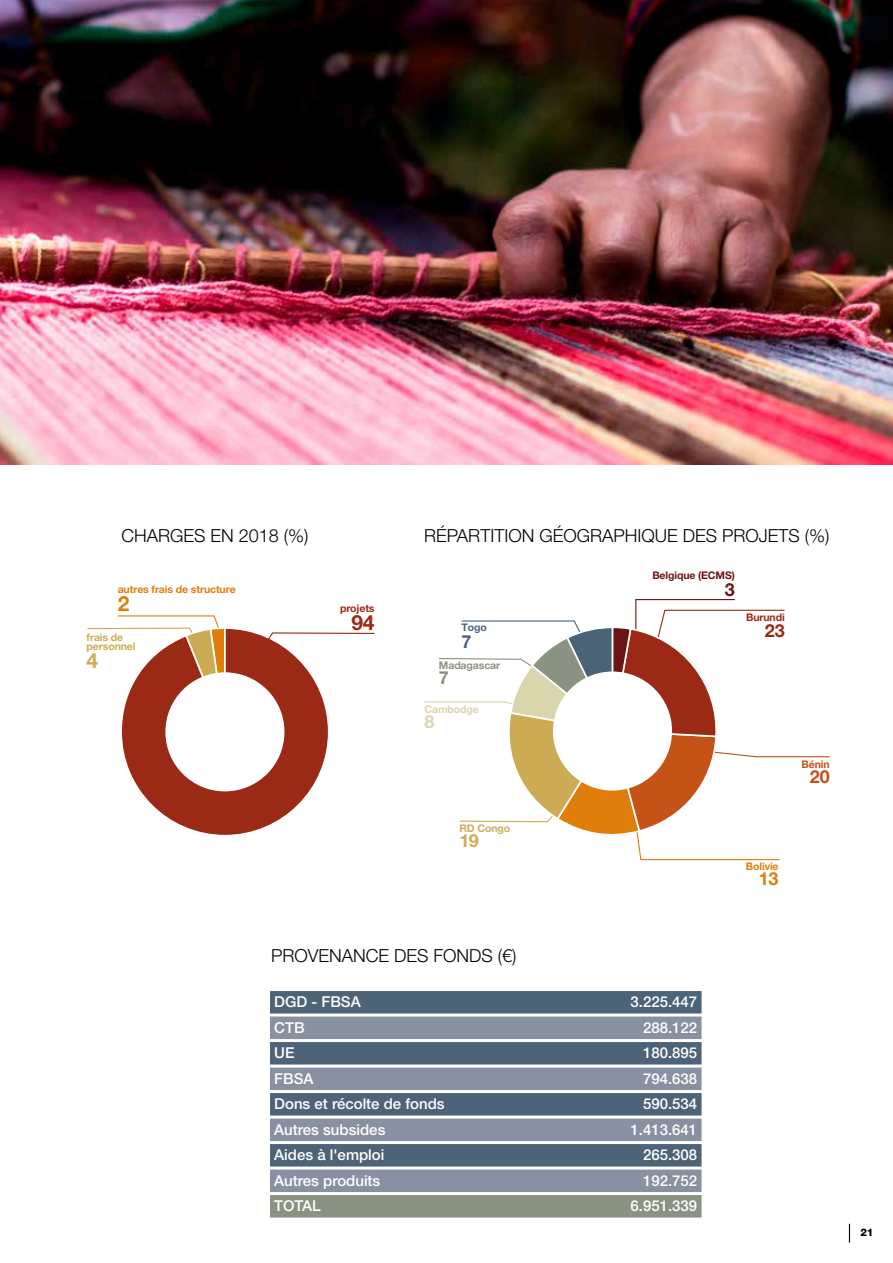
<style>
.page{position:relative;width:893px;height:1263px;background:#fff}
.page>*{position:absolute;margin:0;border:0;box-sizing:border-box;transform-origin:0 0}
.t1{font:700 21px "Helvetica Neue LT Pro";color:#9b2914}
.t2{font:700 21px "Helvetica Neue LT Pro";color:#e07e0c}
.t3{font:700 21px "Helvetica Neue LT Pro";color:#cdac54}
.t4{font:300 18px "Helvetica Neue LT Pro";color:#000}
.t5{font:700 18px "Helvetica Neue LT Pro";color:#e07e0b}
.t6{font:700 18px "Helvetica Neue LT Pro";color:#c45217}
.t7{font:700 18px "Helvetica Neue LT Pro";color:#9b2914}
.t8{font:700 18px "Helvetica Neue LT Pro";color:#cdac54}
.t9{font:700 18px "Helvetica Neue LT Pro";color:#4c6378}
.t10{font:700 18px "Helvetica Neue LT Pro";color:#8b9281}
.t11{font:700 18px "Helvetica Neue LT Pro";color:#dbd5ae}
.t12{font:700 18px "Helvetica Neue LT Pro";color:#6c1416}
.t13{font:500 15px "Helvetica Neue LT Pro";color:#fff}
.t14{font:700 10.5px/9.4px "Helvetica Neue LT Pro";letter-spacing:-.01em;color:#cdac54}
.t15{font:700 10.5px "Helvetica Neue LT Pro";letter-spacing:-.01em;color:#e07e0c}
.t16{font:700 10.5px "Helvetica Neue LT Pro";letter-spacing:-.01em;color:#9b2914}
.t17{font:700 10.5px "Helvetica Neue LT Pro";letter-spacing:-.01em;color:#6c1416}
.t18{font:700 10.5px "Helvetica Neue LT Pro";letter-spacing:-.01em;color:#8b9281}
.t19{font:700 10.5px "Helvetica Neue LT Pro";letter-spacing:-.01em;color:#dbd5ae}
.t20{font:700 10.5px "Helvetica Neue LT Pro";letter-spacing:-.01em;color:#e07e0b}
.t21{font:700 10.5px "Helvetica Neue LT Pro";letter-spacing:-.01em;color:#c45217}
.t22{font:700 10.5px "Helvetica Neue LT Pro";color:#4c6378}
.t23{font:800 10.5px "Helvetica Neue LT Pro";color:#000}
</style>
<div class="page">
<svg style="left:849px;top:1224px;width:1px;height:18px"></svg>
<img style="left:0;top:0;width:893px;height:464px">
<div style="left:270px;top:991px;width:432px;height:22px;background:#4d6377"></div>
<div style="left:270px;top:1016px;width:432px;height:23px;background:#8891a1"></div>
<div style="left:270px;top:1042px;width:432px;height:22px;background:#4d6377"></div>
<div style="left:270px;top:1067px;width:432px;height:23px;background:#8891a1"></div>
<div style="left:270px;top:1093px;width:432px;height:22px;background:#4d6377"></div>
<div style="left:270px;top:1118px;width:432px;height:23px;background:#8891a1"></div>
<div style="left:270px;top:1144px;width:432px;height:22px;background:#4d6377"></div>
<div style="left:270px;top:1169px;width:432px;height:23px;background:#8891a1"></div>
<div style="left:270px;top:1195px;width:432px;height:22px;background:#8a9281"></div>
<svg style="left:424px;top:599px;width:406px;height:262px"></svg>
<div style="left:553px;top:671px;width:119px;height:119px;background:#fff;border-radius:50%"></div>
<svg style="left:87px;top:615px;width:288px;height:220px"></svg>
<p class="t4" style="left:121px;top:524px;width:189px">CHARGES EN 2018 (%)</p>
<p class="t4" style="left:424px;top:524px;width:407px">RÉPARTITION GÉOGRAPHIQUE DES PROJETS (%)</p>
<p class="t17" style="left:652px;top:569px;width:84px">Belgique (ECMS)</p>
<p class="t15" style="left:118px;top:583px;width:120px">autres frais de structure</p>
<p class="t12" style="left:725px;top:578px;width:12px">3</p>
<h1 class="t2" style="left:118px;top:590px;width:13px">2</h1>
<p class="t16" style="left:340px;top:601px;width:36px">projets</p>
<h1 class="t1" style="left:351px;top:609px;width:25px">94</h1>
<p class="t14" style="left:87px;top:632px;width:50px">frais de personnel</p>
<h1 class="t3" style="left:87px;top:648px;width:13px">4</h1>
<p class="t22" style="left:462px;top:621px;width:27px">Togo</p>
<p class="t9" style="left:462px;top:630px;width:12px">7</p>
<p class="t18" style="left:439px;top:659px;width:63px">Madagascar</p>
<p class="t10" style="left:439px;top:667px;width:12px">7</p>
<p class="t19" style="left:425px;top:703px;width:56px">Cambodge</p>
<p class="t11" style="left:425px;top:710px;width:12px">8</p>
<p class="t16" style="left:746px;top:610px;width:40px">Burundi</p>
<p class="t7" style="left:765px;top:620px;width:21px">23</p>
<p class="t14" style="left:459px;top:824px;width:52px">RD Congo</p>
<p class="t8" style="left:459px;top:830px;width:21px">19</p>
<p class="t20" style="left:746px;top:860px;width:34px">Bolivie</p>
<p class="t5" style="left:759px;top:868px;width:21px">13</p>
<p class="t21" style="left:802px;top:757px;width:30px">Bénin</p>
<p class="t6" style="left:810px;top:765px;width:21px">20</p>
<p class="t4" style="left:271px;top:944px;width:247px">PROVENANCE DES FONDS (€)</p>
<p class="t13" style="left:274px;top:993px;width:88px">DGD - FBSA</p>
<p class="t13" style="left:631px;top:993px;width:68px">3.225.447</p>
<p class="t13" style="left:274px;top:1018px;width:32px">CTB</p>
<p class="t13" style="left:643px;top:1018px;width:56px">288.122</p>
<p class="t13" style="left:274px;top:1044px;width:22px">UE</p>
<p class="t13" style="left:643px;top:1044px;width:56px">180.895</p>
<p class="t13" style="left:274px;top:1069px;width:41px">FBSA</p>
<p class="t13" style="left:643px;top:1069px;width:56px">794.638</p>
<p class="t13" style="left:274px;top:1095px;width:172px">Dons et récolte de fonds</p>
<p class="t13" style="left:643px;top:1095px;width:56px">590.534</p>
<p class="t13" style="left:274px;top:1120px;width:113px">Autres subsides</p>
<p class="t13" style="left:631px;top:1120px;width:68px">1.413.641</p>
<p class="t13" style="left:274px;top:1146px;width:112px">Aides à l'emploi</p>
<p class="t13" style="left:643px;top:1146px;width:56px">265.308</p>
<p class="t13" style="left:274px;top:1171px;width:108px">Autres produits</p>
<p class="t13" style="left:643px;top:1171px;width:56px">192.752</p>
<p class="t13" style="left:274px;top:1197px;width:48px">TOTAL</p>
<p class="t13" style="left:631px;top:1197px;width:68px">6.951.339</p>
<p class="t23" style="left:860px;top:1225px;width:14px">21</p>
</div>
